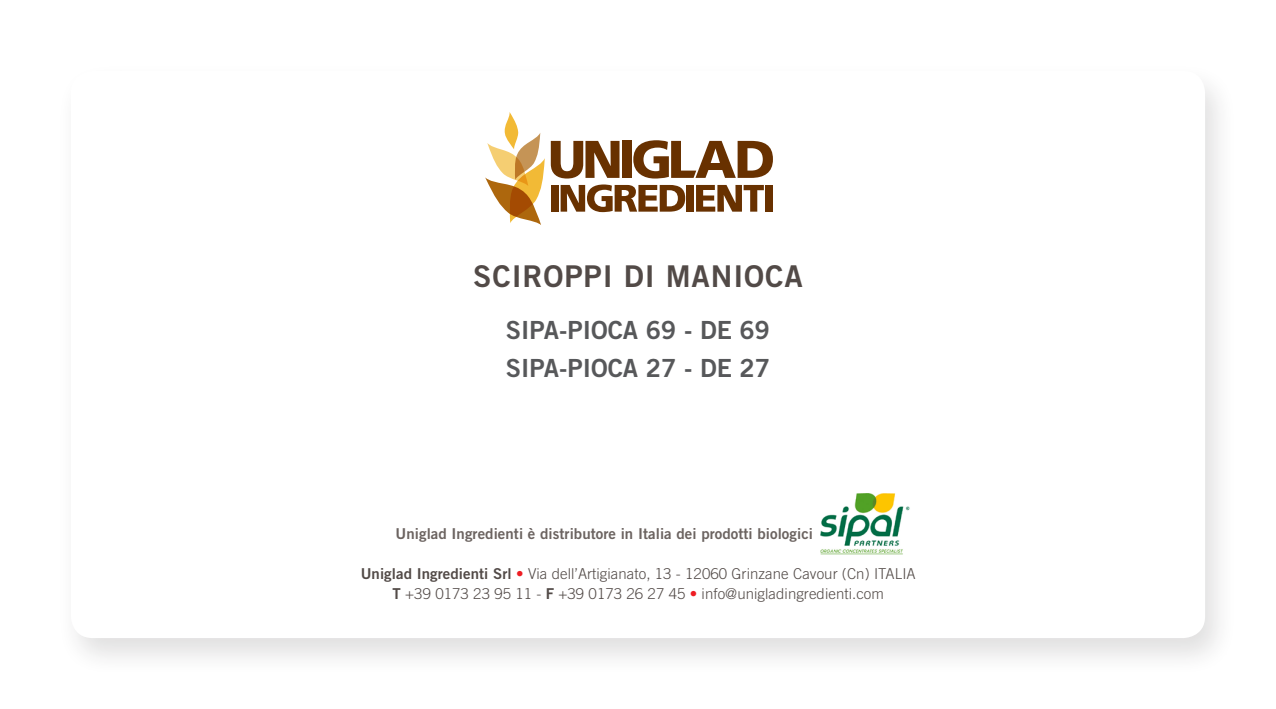
<style>
.page{position:relative;width:1276px;height:709px;background:#fff}
.page>*{position:absolute;margin:0;border:0;box-sizing:border-box;transform-origin:0 0}
.t1{font:30px "Trade Gothic Bold Two";letter-spacing:.03em;color:#524a47}
.t2{font:25px "Trade Gothic Bold Two";color:#57585a}
.t3{font:300 15px/20px "Trade Gothic";letter-spacing:.005em;color:#524a47;text-align:center}
.t4{font:15px "Trade Gothic Bold Two";letter-spacing:.005em;color:#6b6360}
.s1{font-family:"Trade Gothic Bold Two";font-weight:400}
.s2{font-family:"Trade Gothic Bold Two";font-weight:400;color:#ee1d23}
.s3{color:#ee1d23}
</style>
<div class="page">
<div style="left:56px;top:62px;width:1182px;height:615px;background:#231f20;opacity:.14"></div>
<div style="left:71px;top:71px;width:1134px;height:567px;background:#fff;border-radius:22px"></div>
<svg style="left:551px;top:141px;width:68px;height:37px"></svg>
<div style="left:622px;top:141px;width:9px;height:37px;background:#683100"></div>
<svg style="left:633px;top:140px;width:140px;height:38px"></svg>
<div style="left:551px;top:185px;width:7px;height:27px;background:#683100"></div>
<svg style="left:560px;top:184px;width:125px;height:28px"></svg>
<div style="left:687px;top:185px;width:7px;height:27px;background:#683100"></div>
<svg style="left:696px;top:185px;width:68px;height:27px"></svg>
<div style="left:765px;top:185px;width:8px;height:27px;background:#683100"></div>
<svg style="left:485px;top:112px;width:60px;height:113px"></svg>
<img style="left:820px;top:493px;width:90px;height:62px">
<p class="t1" style="left:473px;top:257px;width:331px">SCIROPPI DI MANIOCA</p>
<p class="t2" style="left:506px;top:315px;width:266px">SIPA-PIOCA 69 - DE 69</p>
<p class="t2" style="left:506px;top:352px;width:266px">SIPA-PIOCA 27 - DE 27</p>
<p class="t4" style="left:395px;top:524px;width:419px">Uniglad Ingredienti è distributore in Italia dei prodotti biologici</p>
<p class="t3" style="left:361px;top:564px;width:556px"><span class="s1">Uniglad Ingredienti Srl</span> <span class="s2">•</span> Via dell’Artigianato, 13 - 12060 Grinzane Cavour (Cn) ITALIA<br><span class="s1">T</span> +39 0173 23 95 11 - <span class="s1">F</span> +39 0173 26 27 45 <span class="s3">•</span> info@unigladingredienti.com</p>
</div>
